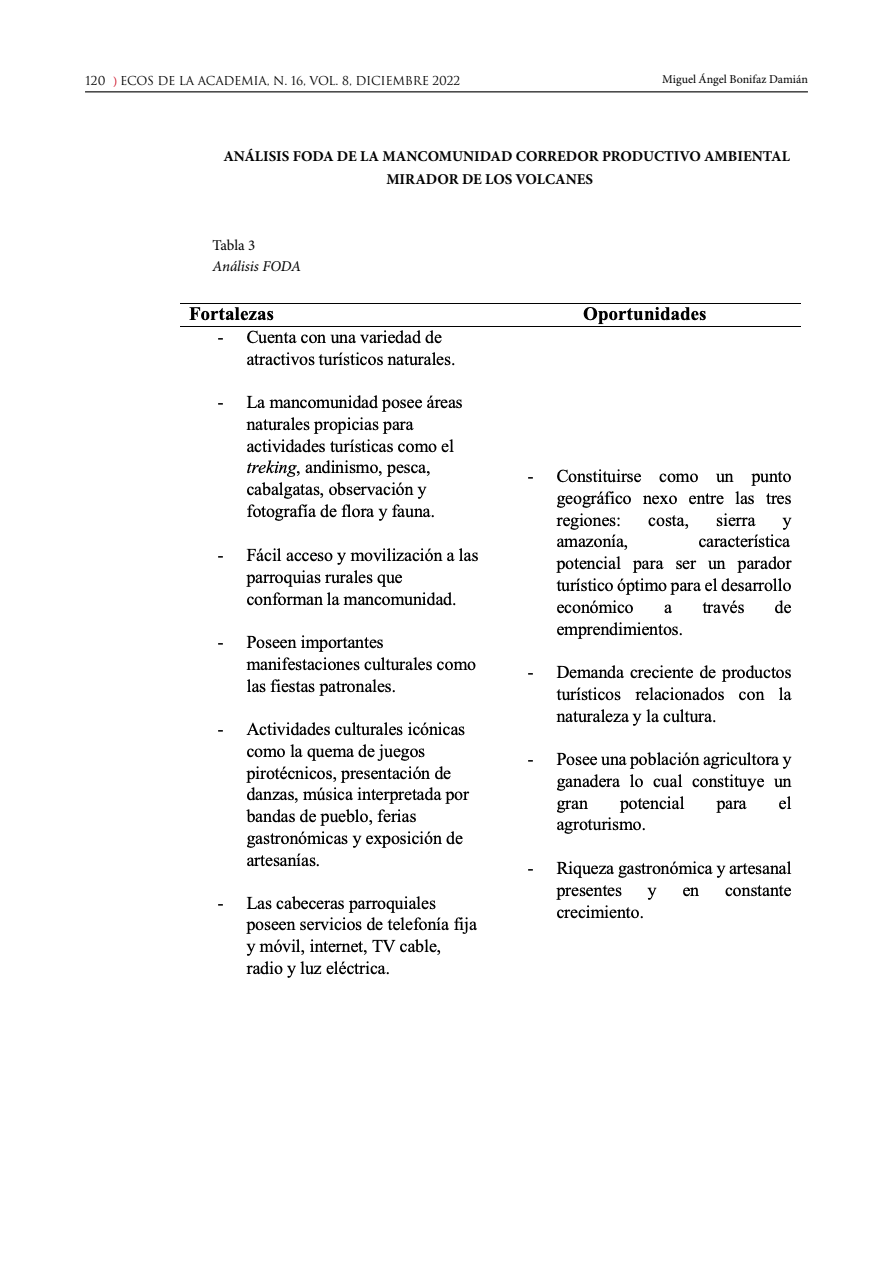
<style>
.page{position:relative;width:893px;height:1263px;background:#fff}
.page>*{position:absolute;margin:0;border:0;box-sizing:border-box;transform-origin:0 0}
.t1{font:700 15px/22.5px "Minion Pro";color:#000}
.t2{font:italic 15px "Minion Pro";letter-spacing:-.01em;color:#000}
.t3{font:15px "Minion Pro";color:#000}
.t4{font:12px "Trajan";letter-spacing:-.02em;color:#000}
.t5{font:12px "Minion Pro";color:#000}
.s1{font-family:"Minion Pro";color:#cd071e}
</style>
<div class="page">
<hr style="left:85px;top:91px;width:723px;height:1px;background:#000">
<img style="left:180px;top:303px;width:621px;height:675px">
<p class="t4" style="left:85px;top:73px;width:377px">120 <span class="s1">)</span> ECOS DE LA ACADEMIA, N. 16, VOL. 8, DICIEMBRE 2022</p>
<p class="t5" style="left:662px;top:72px;width:147px">Miguel Ángel Bonifaz Damián</p>
<p class="t1" style="left:386px;top:146px;width:405px;text-indent:-163px">ANÁLISIS FODA DE LA MANCOMUNIDAD CORREDOR PRODUCTIVO AMBIENTAL<br>MIRADOR DE LOS VOLCANES</p>
<p class="t3" style="left:213px;top:236px;width:44px">Tabla 3</p>
<p class="t2" style="left:213px;top:257px;width:90px">Análisis FODA</p>
</div>
